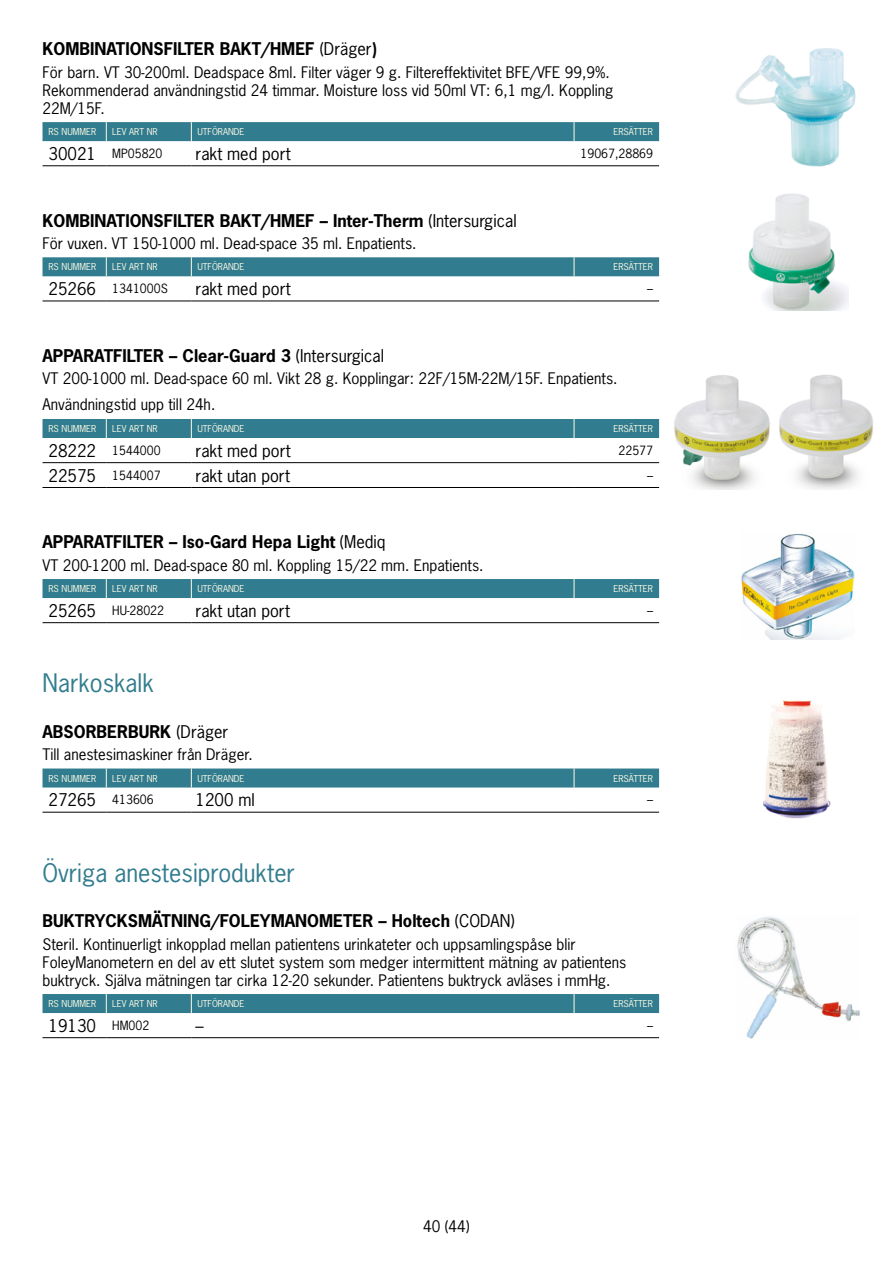
<style>
.page{position:relative;width:893px;height:1263px;background:#fff}
.page>*{position:absolute;margin:0;border:0;box-sizing:border-box;transform-origin:0 0}
.Rubrik_2{font:24px "News Gothic Std";color:#317c8e}
.Rubrik_3{font:700 16.5px "News Gothic Std";color:#000}
.Brödtext_11_pkt{font:16.5px "News Gothic Std";color:#000}
.Brödtext_10_pkt{font:15px/18px "News Gothic Std";color:#000}
.Brödtext_11_pkt-2{font:12px "News Gothic Std";color:#000}
.Tabellhuvudrad{font:9px "News Gothic Std";color:#fefae6}
.s1{font-weight:400}
</style>
<div class="page">
<hr style="left:43px;top:166px;width:63px;height:1px;background:#000">
<hr style="left:106px;top:166px;width:85px;height:1px;background:#000">
<hr style="left:191px;top:166px;width:383px;height:1px;background:#000">
<hr style="left:574px;top:166px;width:85px;height:1px;background:#000">
<div style="left:43px;top:122px;width:616px;height:19px;background:#317c8e"></div>
<hr style="left:43px;top:301px;width:63px;height:1px;background:#000">
<hr style="left:106px;top:301px;width:85px;height:1px;background:#000">
<hr style="left:191px;top:301px;width:383px;height:1px;background:#000">
<hr style="left:574px;top:301px;width:85px;height:1px;background:#000">
<div style="left:43px;top:257px;width:616px;height:19px;background:#317c8e"></div>
<hr style="left:43px;top:462px;width:63px;height:1px;background:#000">
<hr style="left:43px;top:487px;width:63px;height:1px;background:#000">
<hr style="left:106px;top:462px;width:85px;height:1px;background:#000">
<hr style="left:106px;top:487px;width:85px;height:1px;background:#000">
<hr style="left:191px;top:462px;width:383px;height:1px;background:#000">
<hr style="left:191px;top:487px;width:383px;height:1px;background:#000">
<hr style="left:574px;top:462px;width:85px;height:1px;background:#000">
<hr style="left:574px;top:487px;width:85px;height:1px;background:#000">
<div style="left:43px;top:419px;width:616px;height:19px;background:#317c8e"></div>
<hr style="left:43px;top:622px;width:63px;height:1px;background:#000">
<hr style="left:106px;top:622px;width:85px;height:1px;background:#000">
<hr style="left:191px;top:622px;width:383px;height:1px;background:#000">
<hr style="left:574px;top:622px;width:85px;height:1px;background:#000">
<div style="left:43px;top:579px;width:616px;height:19px;background:#317c8e"></div>
<hr style="left:43px;top:812px;width:63px;height:1px;background:#000">
<hr style="left:106px;top:812px;width:85px;height:1px;background:#000">
<hr style="left:191px;top:812px;width:383px;height:1px;background:#000">
<hr style="left:574px;top:812px;width:85px;height:1px;background:#000">
<div style="left:43px;top:768px;width:616px;height:19px;background:#317c8e"></div>
<hr style="left:43px;top:1037px;width:63px;height:1px;background:#000">
<hr style="left:106px;top:1037px;width:85px;height:1px;background:#000">
<hr style="left:191px;top:1037px;width:383px;height:1px;background:#000">
<hr style="left:574px;top:1037px;width:85px;height:1px;background:#000">
<div style="left:43px;top:994px;width:616px;height:19px;background:#317c8e"></div>
<img style="left:748px;top:193px;width:100px;height:117px">
<img style="left:735px;top:48px;width:121px;height:119px">
<img style="left:741px;top:533px;width:113px;height:106px">
<img style="left:763px;top:700px;width:68px;height:119px">
<img style="left:674px;top:374px;width:199px;height:116px">
<img style="left:737px;top:916px;width:123px;height:123px">
<h3 class="Rubrik_3" style="left:43px;top:38px;width:336px">KOMBINATIONSFILTER BAKT/HMEF <span class="s1">(Dräger</span>)</h3>
<p class="Brödtext_10_pkt" style="left:43px;top:63px;width:573px">För barn. VT 30-200ml. Deadspace 8ml. Filter väger 9 g. Filtereffektivitet BFE/VFE 99,9%.<br>Rekommenderad användningstid 24 timmar. Moisture loss vid 50ml VT: 6,1 mg/l. Koppling<br>22M/15F.</p>
<p class="Tabellhuvudrad" style="left:49px;top:126px;width:49px">RS NUMMER</p>
<p class="Tabellhuvudrad" style="left:112px;top:126px;width:47px">LEV ART NR</p>
<p class="Tabellhuvudrad" style="left:197px;top:126px;width:49px">UTFÖRANDE</p>
<p class="Tabellhuvudrad" style="left:613px;top:126px;width:41px">ERSÄTTER</p>
<p class="Brödtext_11_pkt" style="left:49px;top:143px;width:49px">30021</p>
<p class="Brödtext_11_pkt-2" style="left:112px;top:146px;width:52px">MP05820</p>
<p class="Brödtext_11_pkt" style="left:196px;top:143px;width:97px">rakt med port</p>
<p class="Brödtext_11_pkt-2" style="left:580px;top:146px;width:74px">19067,28869</p>
<h3 class="Rubrik_3" style="left:43px;top:209px;width:476px">KOMBINATIONSFILTER BAKT/HMEF – Inter-Therm <span class="s1">(Intersurgical</span></h3>
<p class="Brödtext_10_pkt" style="left:43px;top:234px;width:375px">För vuxen. VT 150-1000 ml. Dead-space 35 ml. Enpatients.</p>
<p class="Tabellhuvudrad" style="left:49px;top:261px;width:49px">RS NUMMER</p>
<p class="Tabellhuvudrad" style="left:112px;top:261px;width:47px">LEV ART NR</p>
<p class="Tabellhuvudrad" style="left:197px;top:261px;width:49px">UTFÖRANDE</p>
<p class="Tabellhuvudrad" style="left:613px;top:261px;width:41px">ERSÄTTER</p>
<p class="Brödtext_11_pkt" style="left:49px;top:278px;width:49px">25266</p>
<p class="Brödtext_11_pkt-2" style="left:112px;top:281px;width:57px">1341000S</p>
<p class="Brödtext_11_pkt" style="left:196px;top:278px;width:97px">rakt med port</p>
<p class="Brödtext_11_pkt-2" style="left:647px;top:281px;width:7px">–</p>
<h3 class="Rubrik_3" style="left:43px;top:345px;width:343px">APPARATFILTER – Clear-Guard 3 <span class="s1">(Intersurgical</span></h3>
<p class="Brödtext_10_pkt" style="left:43px;top:369px;width:577px">VT 200-1000 ml. Dead-space 60 ml. Vikt 28 g. Kopplingar: 22F/15M-22M/15F. Enpatients.</p>
<p class="Brödtext_10_pkt" style="left:43px;top:396px;width:174px">Användningstid upp till 24h.</p>
<p class="Tabellhuvudrad" style="left:49px;top:423px;width:49px">RS NUMMER</p>
<p class="Tabellhuvudrad" style="left:112px;top:423px;width:47px">LEV ART NR</p>
<p class="Tabellhuvudrad" style="left:197px;top:423px;width:49px">UTFÖRANDE</p>
<p class="Tabellhuvudrad" style="left:613px;top:423px;width:41px">ERSÄTTER</p>
<p class="Brödtext_11_pkt" style="left:49px;top:440px;width:49px">28222</p>
<p class="Brödtext_11_pkt-2" style="left:112px;top:443px;width:50px">1544000</p>
<p class="Brödtext_11_pkt" style="left:196px;top:440px;width:97px">rakt med port</p>
<p class="Brödtext_11_pkt-2" style="left:618px;top:443px;width:36px">22577</p>
<p class="Brödtext_11_pkt" style="left:49px;top:465px;width:49px">22575</p>
<p class="Brödtext_11_pkt-2" style="left:112px;top:467px;width:50px">1544007</p>
<p class="Brödtext_11_pkt" style="left:196px;top:465px;width:96px">rakt utan port</p>
<p class="Brödtext_11_pkt-2" style="left:647px;top:467px;width:7px">–</p>
<h3 class="Rubrik_3" style="left:43px;top:531px;width:345px">APPARATFILTER – Iso-Gard Hepa Light <span class="s1">(Mediq</span></h3>
<p class="Brödtext_10_pkt" style="left:43px;top:556px;width:443px">VT 200-1200 ml. Dead-space 80 ml. Koppling 15/22 mm. Enpatients.</p>
<p class="Tabellhuvudrad" style="left:49px;top:583px;width:49px">RS NUMMER</p>
<p class="Tabellhuvudrad" style="left:112px;top:583px;width:47px">LEV ART NR</p>
<p class="Tabellhuvudrad" style="left:197px;top:583px;width:49px">UTFÖRANDE</p>
<p class="Tabellhuvudrad" style="left:613px;top:583px;width:41px">ERSÄTTER</p>
<p class="Brödtext_11_pkt" style="left:49px;top:600px;width:49px">25265</p>
<p class="Brödtext_11_pkt-2" style="left:112px;top:603px;width:53px">HU-28022</p>
<p class="Brödtext_11_pkt" style="left:196px;top:600px;width:96px">rakt utan port</p>
<p class="Brödtext_11_pkt-2" style="left:647px;top:603px;width:7px">–</p>
<h2 class="Rubrik_2" style="left:43px;top:668px;width:113px">Narkoskalk</h2>
<h3 class="Rubrik_3" style="left:43px;top:721px;width:187px">ABSORBERBURK <span class="s1">(Dräger</span></h3>
<p class="Brödtext_10_pkt" style="left:43px;top:745px;width:212px">Till anestesimaskiner från Dräger.</p>
<p class="Tabellhuvudrad" style="left:49px;top:772px;width:49px">RS NUMMER</p>
<p class="Tabellhuvudrad" style="left:112px;top:772px;width:47px">LEV ART NR</p>
<p class="Tabellhuvudrad" style="left:197px;top:772px;width:49px">UTFÖRANDE</p>
<p class="Tabellhuvudrad" style="left:613px;top:772px;width:41px">ERSÄTTER</p>
<p class="Brödtext_11_pkt" style="left:49px;top:789px;width:49px">27265</p>
<p class="Brödtext_11_pkt-2" style="left:112px;top:792px;width:43px">413606</p>
<p class="Brödtext_11_pkt" style="left:196px;top:789px;width:61px">1200 ml</p>
<p class="Brödtext_11_pkt-2" style="left:647px;top:792px;width:7px">–</p>
<h2 class="Rubrik_2" style="left:43px;top:857px;width:254px">Övriga anestesiprodukter</h2>
<h3 class="Rubrik_3" style="left:43px;top:910px;width:474px">BUKTRYCKSMÄTNING/FOLEYMANOMETER – Holtech <span class="s1">(CODAN)</span></h3>
<p class="Brödtext_10_pkt" style="left:43px;top:935px;width:585px">Steril. Kontinuerligt inkopplad mellan patientens urinkateter och uppsamlingspåse blir<br>FoleyManometern en del av ett slutet system som medger intermittent mätning av patientens buktryck. Själva mätningen tar cirka 12-20 sekunder. Patientens buktryck avläses i mmHg.</p>
<p class="Tabellhuvudrad" style="left:49px;top:998px;width:49px">RS NUMMER</p>
<p class="Tabellhuvudrad" style="left:112px;top:998px;width:47px">LEV ART NR</p>
<p class="Tabellhuvudrad" style="left:197px;top:998px;width:49px">UTFÖRANDE</p>
<p class="Tabellhuvudrad" style="left:613px;top:998px;width:41px">ERSÄTTER</p>
<p class="Brödtext_11_pkt" style="left:49px;top:1015px;width:49px">19130</p>
<p class="Brödtext_11_pkt-2" style="left:112px;top:1018px;width:39px">HM002</p>
<p class="Brödtext_11_pkt" style="left:196px;top:1015px;width:10px">–</p>
<p class="Brödtext_11_pkt-2" style="left:647px;top:1018px;width:7px">–</p>
<p class="Brödtext_10_pkt" style="left:423px;top:1217px;width:48px">40 (44)</p>
</div>
